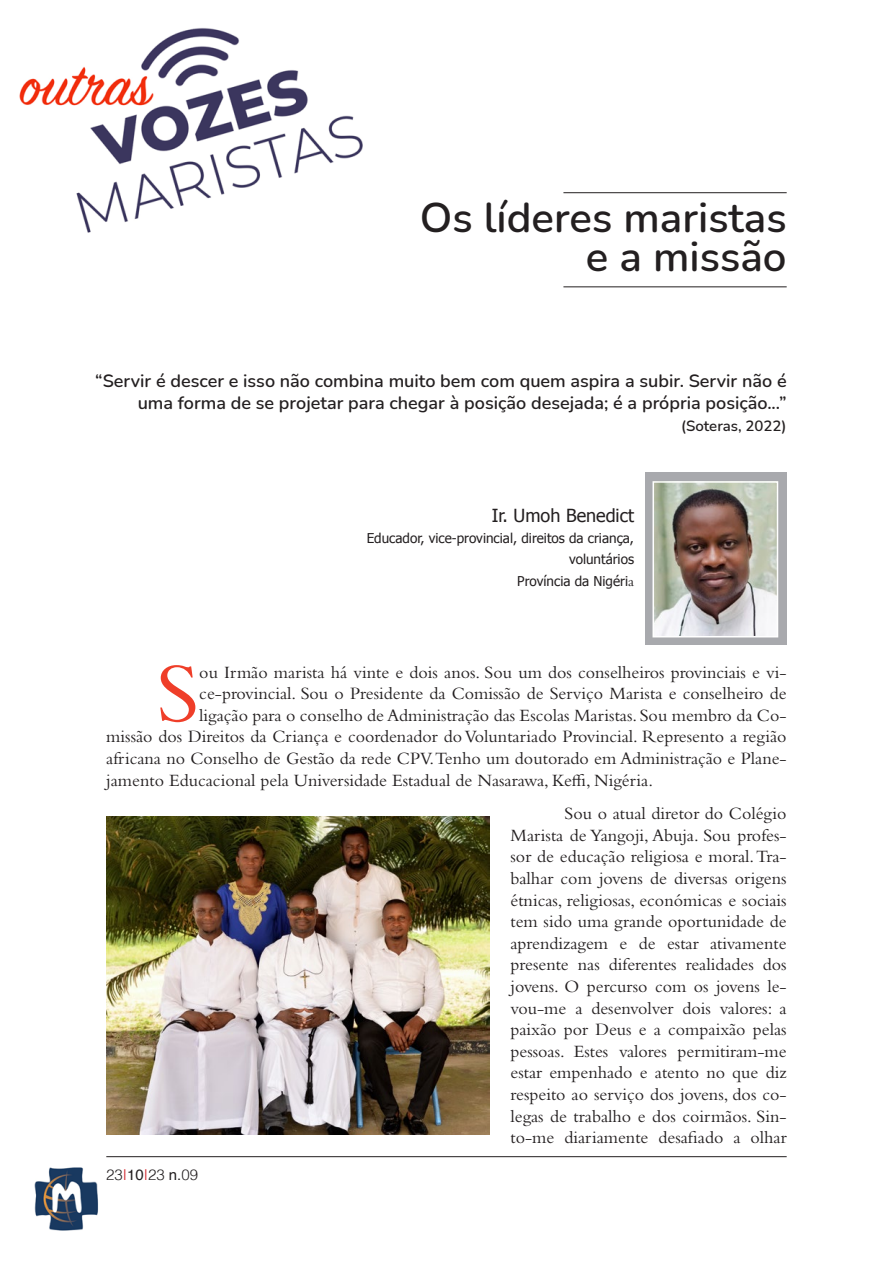
<style>
.page{position:relative;width:893px;height:1263px;background:#fff}
.page>*{position:absolute;margin:0;border:0;box-sizing:border-box;transform-origin:0 0}
.No_Spacing{font:87.45px "Bembo Std";color:#ef3e29}
.t1{font:600 42px "Nunito";color:#231f20}
.No_Spacing-2{font:18px/21.6px "Bembo Std";color:#231f20;text-align:justify}
.t2{font:600 18px/21.6px "Nunito";color:#231f20;text-align:right}
.t3{font:18px "Tahoma";color:#231f20}
.t4{font:600 15px "Nunito";color:#231f20}
.t5{font:300 15px "Helvetica";color:#231f20}
.t6{font:13.5px/21px "Tahoma";color:#231f20;text-align:right}
.s1{font-family:"Bembo Std";font-size:15px}
.s2{color:#d1232a}
.s3{font-weight:400}
</style>
<div class="page">
<img style="left:19px;top:28px;width:768px;height:1203px">
<hr style="left:106px;top:1156px;width:681px;height:1px;background:#231f20">
<hr style="left:563px;top:192px;width:224px;height:1px;background:#231f20">
<hr style="left:563px;top:287px;width:224px;height:1px;background:#231f20">
<div style="left:645px;top:472px;width:142px;height:173px;background:#a8a9ad"></div>
<img style="left:655px;top:484px;width:120px;height:150px">
<div style="left:652px;top:481px;width:126px;height:156px;border:2px solid #fff"></div>
<img style="left:106px;top:816px;width:383px;height:319px">
<p class="t1" style="left:420px;top:187px;width:368px">Os líderes maristas</p>
<p class="t1" style="left:586px;top:226px;width:202px">e a missão</p>
<p class="t2" style="left:95px;top:370px;width:693px">“Servir é descer e isso não combina muito bem com quem aspira a subir. Servir não é uma forma de se projetar para chegar à posição desejada; é a própria posição...”</p>
<p class="t4" style="left:681px;top:415px;width:107px">(Soteras, 2022)</p>
<p class="t3" style="left:492px;top:503px;width:144px">Ir. Umoh Benedict</p>
<p class="t6" style="left:367px;top:527px;width:269px">Educador, vice-provincial, direitos da criança, voluntários</p>
<p class="t6" style="left:517px;top:570px;width:118px">Província da Nigéri<span class="s1">a</span></p>
<p class="No_Spacing" style="left:156px;top:642px;width:44px">S</p>
<p class="No_Spacing-2" style="left:199px;top:661px;width:589px">ou Irmão marista há vinte e dois anos. Sou um dos conselheiros provinciais e vi-</p>
<p class="No_Spacing-2" style="left:199px;top:682px;width:589px">ce-provincial. Sou o Presidente da Comissão de Serviço Marista e conselheiro de</p>
<p class="No_Spacing-2" style="left:199px;top:704px;width:589px">ligação para o conselho de Administração das Escolas Maristas. Sou membro da Co-</p>
<p class="No_Spacing-2" style="left:106px;top:726px;width:682px">missão dos Direitos da Criança e coordenador do Voluntariado Provincial. Represento a região</p>
<p class="No_Spacing-2" style="left:106px;top:747px;width:682px">africana no Conselho de Gestão da rede CPV. Tenho um doutorado em Administração e Plane-</p>
<p class="No_Spacing-2" style="left:106px;top:769px;width:548px">jamento Educacional pela Universidade Estadual de Nasarawa, Keffi, Nigéria.</p>
<p class="No_Spacing-2" style="left:510px;top:802px;width:278px;text-indent:54px">Sou o atual diretor do Colégio Marista de Yangoji, Abuja. Sou profes&shy;sor de educação religiosa e moral. Tra&shy;balhar com jovens de diversas origens étnicas, religiosas, económicas e sociais tem sido uma grande oportunidade de aprendizagem e de estar ativamente presente nas diferentes realidades dos jovens. O percurso com os jovens le&shy;vou-me a desenvolver dois valores: a paixão por Deus e a compaixão pelas pessoas. Estes valores permitiram-me estar empenhado e atento no que diz respeito ao serviço dos jovens, dos co&shy;legas de trabalho e dos coirmãos. Sin&shy;to-me diariamente desafiado a olhar</p>
<p class="t5" style="left:106px;top:1162px;width:93px">23<span class="s2">I</span><span class="s3">10</span><span class="s2">I</span>23 <span class="s3">n.</span>09</p>
</div>
